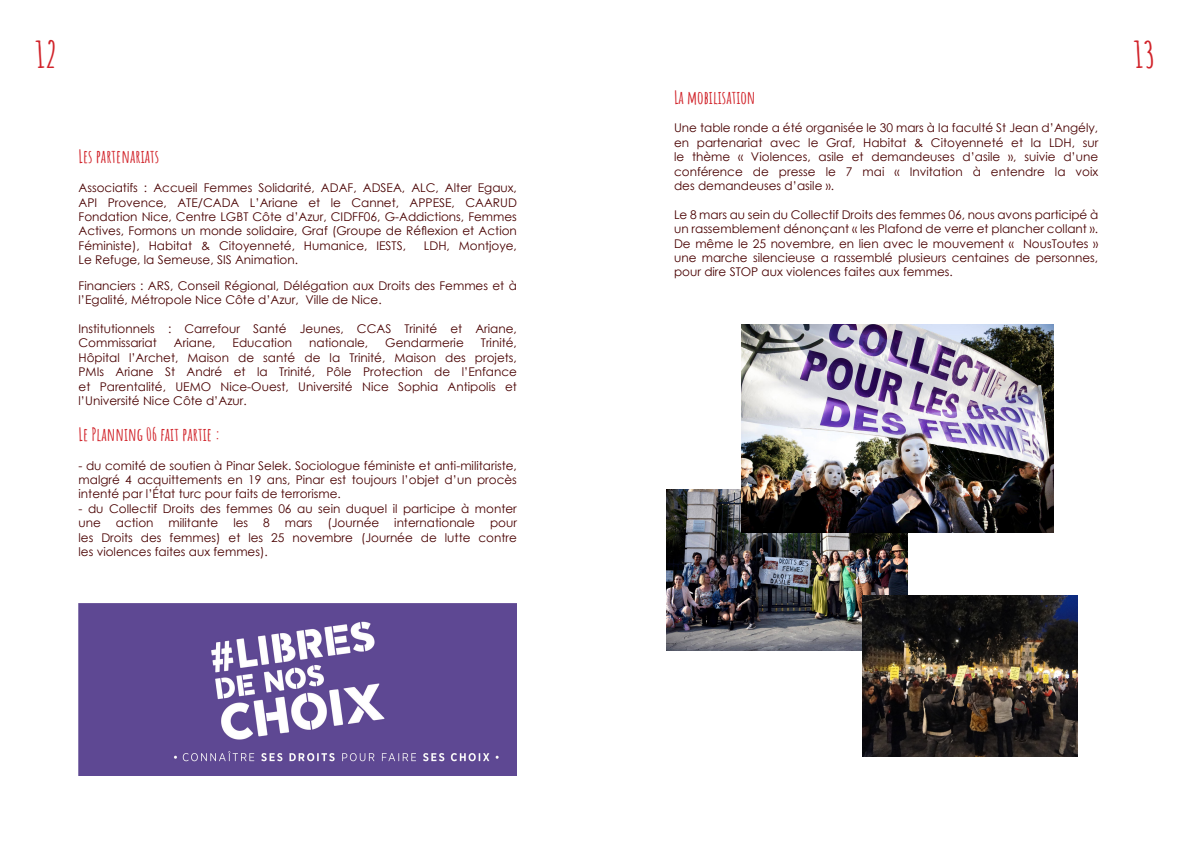
<style>
.page{position:relative;width:1191px;height:842px;background:#fff}
.page>*{position:absolute;margin:0;border:0;box-sizing:border-box;transform-origin:0 0}
.t1{font:700 36px "Amatic SC";color:#d1232a}
.SOUS-TITRES{font:700 18px "Amatic SC";color:#d1232a}
.Texte{font:12px/14.4px "Century Gothic";color:#490000;text-align:justify}
.SOUS-TITRES-2{font:12px/14.4px "Century Gothic";color:#490000;text-align:justify}
</style>
<div class="page">
<img style="left:79px;top:604px;width:438px;height:171px">
<img style="left:666px;top:489px;width:241px;height:162px">
<img style="left:862px;top:595px;width:215px;height:162px">
<img style="left:741px;top:324px;width:312px;height:208px">
<h1 class="t1" style="left:35px;top:27px;width:24px">12</h1>
<h1 class="t1" style="left:1133px;top:27px;width:23px">13</h1>
<p class="SOUS-TITRES" style="left:79px;top:143px;width:82px">Les partenariats</p>
<p class="Texte" style="left:79px;top:180px;width:440px">Associatifs : Accueil Femmes Solidarité, ADAF, ADSEA, ALC, Alter Egaux, API Provence, ATE/CADA L’Ariane et le Cannet, APPESE, CAARUD Fondation Nice, Centre LGBT Côte d’Azur, CIDFF06, G-Addictions, Femmes Actives, Formons un monde solidaire, Graf (Groupe de Réflexion et Action Féministe), Habitat &amp; Citoyenneté, Humanice, IESTS,</p>
<p class="Texte" style="left:424px;top:238px;width:95px">LDH, Montjoye,</p>
<p class="Texte" style="left:79px;top:252px;width:221px">Le Refuge, la Semeuse, SIS Animation.</p>
<p class="Texte" style="left:79px;top:278px;width:440px">Financiers : ARS, Conseil Régional, Délégation aux Droits des Femmes et à l’Egalité, Métropole Nice Côte d’Azur, Ville de Nice.</p>
<p class="Texte" style="left:79px;top:321px;width:440px">Institutionnels : Carrefour Santé Jeunes, CCAS Trinité et Ariane,<br>Commissariat</p>
<p class="Texte" style="left:79px;top:336px;width:440px;text-indent:402px">Trinité, Hôpital l’Archet, Maison de santé de la Trinité, Maison des projets, PMIs Ariane St André et la Trinité, Pôle Protection de l’Enfance et Parentalité, UEMO Nice-Ouest, Université Nice Sophia Antipolis et l’Université Nice Côte d’Azur.</p>
<p class="SOUS-TITRES" style="left:79px;top:421px;width:143px">Le Planning 06 fait partie :</p>
<p class="SOUS-TITRES-2" style="left:79px;top:458px;width:440px">- du comité de soutien à Pinar Selek. Sociologue féministe et anti-militariste, malgré 4 acquittements en 19 ans, Pinar est toujours l’objet d’un procès intenté par l’État turc pour faits de terrorisme.</p>
<p class="Texte" style="left:79px;top:501px;width:440px">- du Collectif Droits des femmes 06 au sein duquel il participe à monter une action militante les 8 mars (Journée internationale pour les Droits des femmes) et les 25 novembre (Journée de lutte contre les violences faites aux femmes).</p>
<p class="Texte" style="left:174px;top:336px;width:43px">Ariane,</p>
<p class="Texte" style="left:233px;top:336px;width:61px">Education</p>
<p class="Texte" style="left:309px;top:336px;width:60px">nationale,</p>
<p class="Texte" style="left:385px;top:336px;width:80px">Gendarmerie</p>
<p class="SOUS-TITRES" style="left:674px;top:83px;width:83px">La mobilisation</p>
<p class="Texte" style="left:674px;top:121px;width:426px">Une table ronde a été organisée le 30 mars à la faculté St Jean d’Angély, en partenariat avec le Graf, Habitat &amp; Citoyenneté et la LDH, sur le thème « Violences, asile et demandeuses d’asile », suivie d’une conférence de presse le 7 mai « Invitation à entendre la voix des demandeuses d’asile ».</p>
<p class="Texte" style="left:674px;top:207px;width:426px">Le 8 mars au sein du Collectif Droits des femmes 06, nous avons participé à un rassemblement dénonçant « les Plafond de verre et plancher collant ».<br>De même le 25 novembre, en lien avec le mouvement « NousToutes » une marche silencieuse a rassemblé plusieurs centaines de personnes, pour dire STOP aux violences faites aux femmes.</p>
</div>
